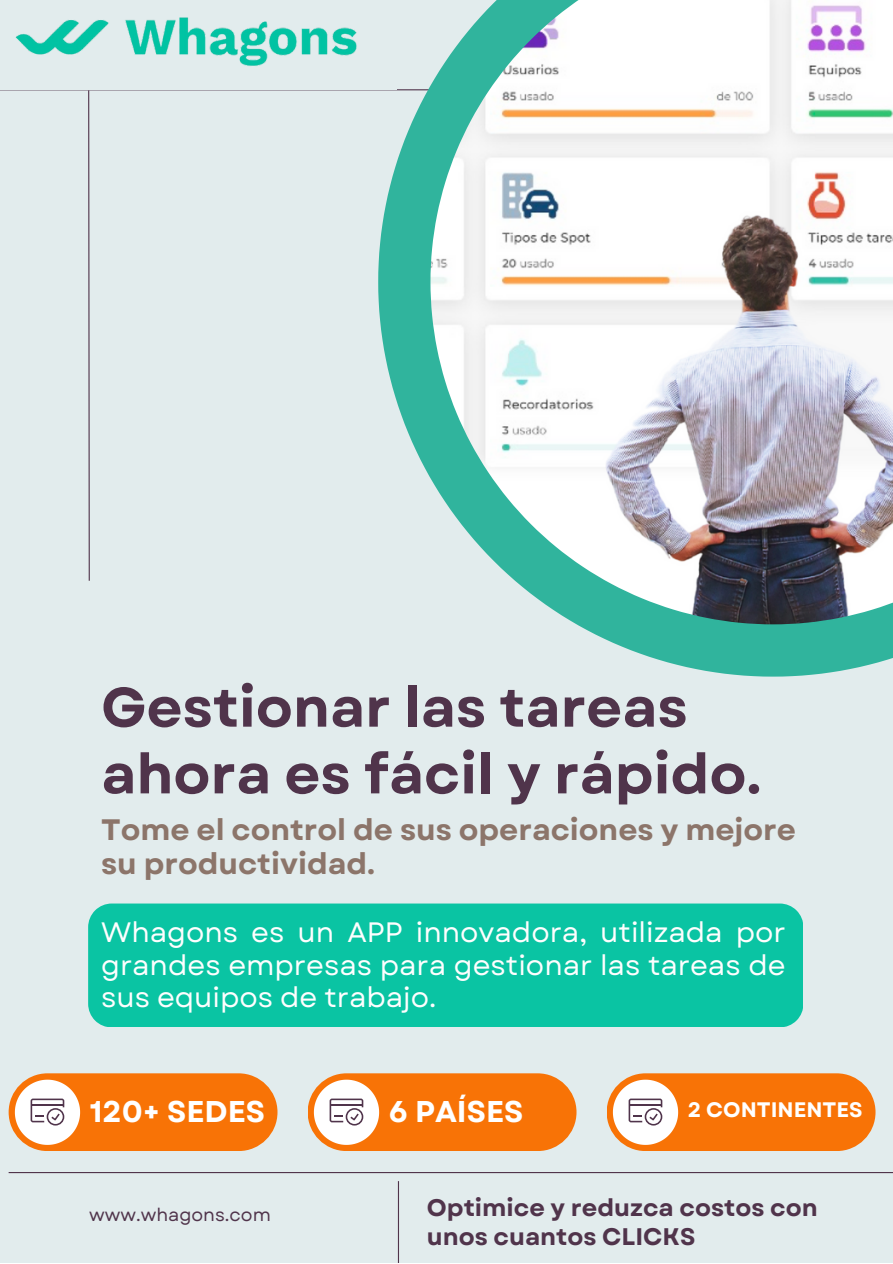
<style>
.page{position:relative;width:893px;height:1264px;background:#fff}
.page>*{position:absolute;margin:0;border:0;box-sizing:border-box;transform-origin:0 0}
.t1{font:700 55.5px/66.8px "Garet";color:#50344b}
.t2{font:700 30px "Garet";color:#fff}
.t3{font:700 29.55px/34.8px "Garet";color:#8c756a}
.t4{font:28.05px/32.5px "Garet";color:#fefefe;text-align:justify}
.t5{font:700 24px/28px "Garet";color:#50344b}
.t6{font:700 21px "Garet";color:#fff}
.t7{font:18px "Garet";color:#50344b}
</style>
<div class="page">
<div style="left:0;top:0;width:892px;height:1262px;background:#e2eced"></div>
<hr style="left:9px;top:1171px;width:883px;height:2px;background:#50344b">
<hr style="left:0;top:89px;width:892px;height:1px;background:#50344b">
<hr style="left:398px;top:1181px;width:1px;height:81px;background:#50344b">
<svg style="left:88px;top:89px;width:2px;height:492px"></svg>
<svg style="left:378px;top:86px;width:514px;height:590px"></svg>
<img style="left:430px;top:0;width:462px;height:624px">
<div style="left:0;top:0;width:397px;height:89px;background:#e2eced"></div>
<img style="left:15px;top:17px;width:342px;height:49px">
<div style="left:88px;top:903px;width:714px;height:124px;background:#0ac4a3"></div>
<div style="left:9px;top:1073px;width:268px;height:78px;background:#f87306;border-radius:39px"></div>
<div style="left:307px;top:1073px;width:269px;height:78px;background:#f87306;border-radius:39px"></div>
<div style="left:606px;top:1073px;width:269px;height:78px;background:#f87306;border-radius:39px"></div>
<svg style="left:15px;top:1079px;width:65px;height:65px"></svg>
<svg style="left:314px;top:1079px;width:65px;height:65px"></svg>
<svg style="left:613px;top:1079px;width:65px;height:65px"></svg>
<h1 class="t1" style="left:101px;top:674px;width:661px">Gestionar las tareas ahora es fácil y rápido.</h1>
<p class="t3" style="left:101px;top:812px;width:696px">Tome el control de sus operaciones y mejore su productividad.</p>
<p class="t4" style="left:101px;top:916px;width:686px">Whagons es un APP innovadora, utilizada por grandes empresas para gestionar las tareas de sus equipos de trabajo.</p>
<p class="t2" style="left:90px;top:1089px;width:177px">120+ SEDES</p>
<p class="t2" style="left:389px;top:1089px;width:136px">6 PAÍSES</p>
<p class="t6" style="left:687px;top:1094px;width:176px">2 CONTINENTES</p>
<p class="t7" style="left:89px;top:1201px;width:183px">www.whagons.com</p>
<p class="t5" style="left:427px;top:1194px;width:392px">Optimice y reduzca costos con unos cuantos CLICKS</p>
</div>
